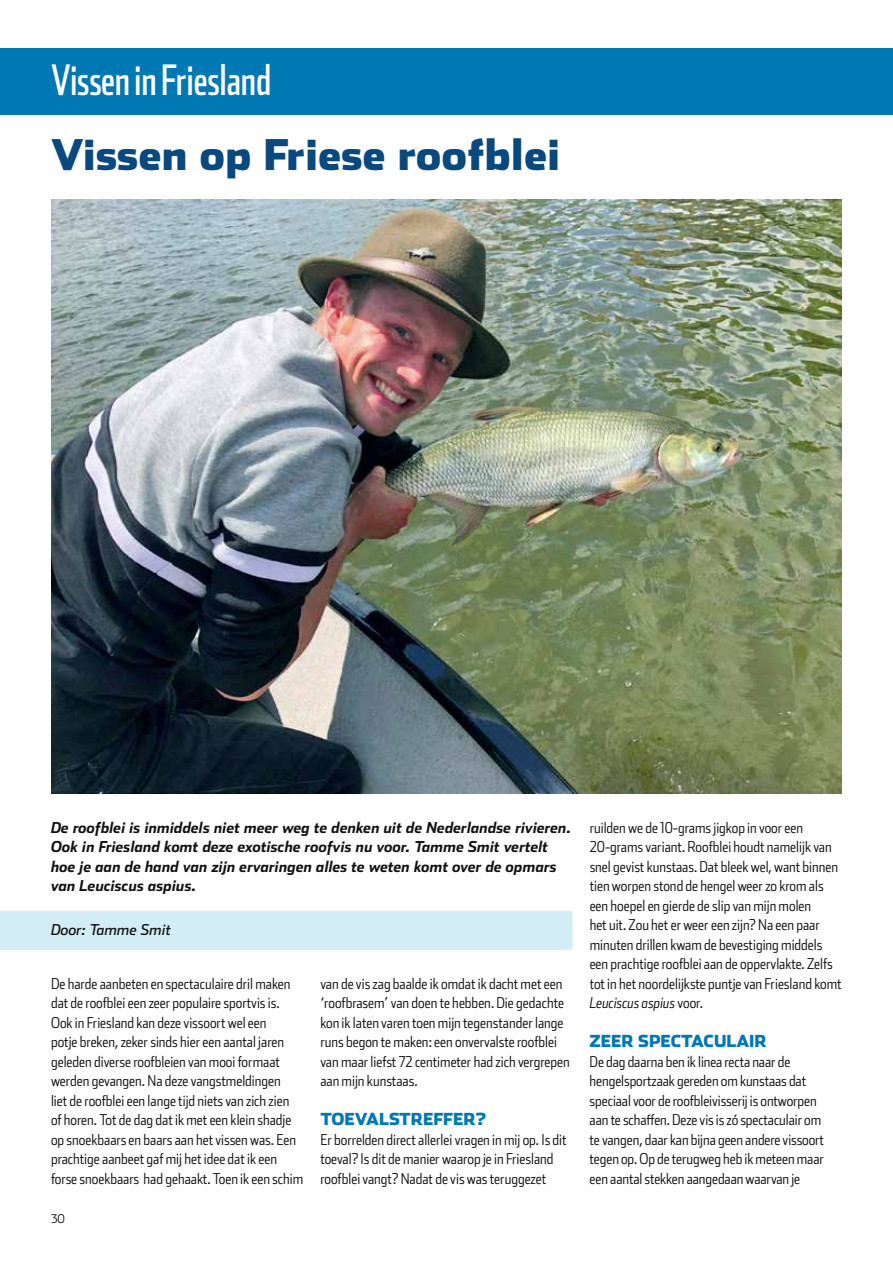
<style>
.page{position:relative;width:893px;height:1263px;background:#fff}
.page>*{position:absolute;margin:0;border:0;box-sizing:border-box;transform-origin:0 0}
.t1{font:900 42px "Stainless";color:#09497f}
.t2{font:42px "Stainless Comp";letter-spacing:-.005em;color:#fff;scale:.95 1}
.t3{font:900 16.5px "Stainless";color:#0078b3}
.t4{font:300 15px/19.5px "Stainless Cond";color:#121212}
.t5{font:italic 700 15px/19.5px "Stainless";color:#121212}
.t6{font:italic 15px "Stainless";color:#121212}
.t7{font:300 12px "Stainless";color:#121212}
.s1{font-style:italic}
</style>
<div class="page">
<div style="left:0;top:49px;width:893px;height:66px;background:#0078b3"></div>
<img style="left:51px;top:199px;width:791px;height:595px">
<div style="left:0;top:911px;width:573px;height:39px;background:#d2edf5"></div>
<h1 class="t2" style="left:51px;top:55px;width:233px">Vissen in Friesland</h1>
<h1 class="t1" style="left:51px;top:128px;width:511px">Vissen op Friese roofblei</h1>
<p class="t5" style="left:51px;top:817px;width:522px">De roofblei is inmiddels niet meer weg te denken uit de Nederlandse rivieren.<br>Ook in Friesland komt deze exotische roofvis nu voor. Tamme Smit vertelt hoe je aan de hand van zijn ervaringen alles te weten komt over de opmars van Leuciscus aspius.</p>
<p class="t6" style="left:51px;top:920px;width:122px">Door: Tamme Smit</p>
<p class="t4" style="left:51px;top:973px;width:254px">De harde aanbeten en spectaculaire dril maken dat de roofblei een zeer populaire sportvis is.<br>Ook in Friesland kan deze vissoort wel een<br>potje breken, zeker sinds hier een aantal jaren geleden diverse roofbleien van mooi formaat werden gevangen. Na deze vangstmeldingen<br>liet de roofblei een lange tijd niets van zich zien of horen. Tot de dag dat ik met een klein shadje op snoekbaars en baars aan het vissen was. Een prachtige aanbeet gaf mij het idee dat ik een forse snoekbaars had gehaakt. Toen ik een schim</p>
<p class="t4" style="left:320px;top:973px;width:251px">van de vis zag baalde ik omdat ik dacht met een ‘roofbrasem’ van doen te hebben. Die gedachte kon ik laten varen toen mijn tegenstander lange runs begon te maken: een onvervalste roofblei van maar liefst 72 centimeter had zich vergrepen aan mijn kunstaas.</p>
<p class="t3" style="left:320px;top:1109px;width:167px">TOEVALSTREFFER?</p>
<p class="t4" style="left:320px;top:1129px;width:248px">Er borrelden direct allerlei vragen in mij op. Is dit toeval? Is dit de manier waarop je in Friesland roofblei vangt? Nadat de vis was teruggezet</p>
<p class="t7" style="left:51px;top:1211px;width:15px">30</p>
<p class="t4" style="left:590px;top:817px;width:253px">ruilden we de 10-grams jigkop in voor een 20-grams variant. Roofblei houdt namelijk van snel gevist kunstaas. Dat bleek wel, want binnen tien worpen stond de hengel weer zo krom als een hoepel en gierde de slip van mijn molen<br>het uit. Zou het er weer een zijn? Na een paar minuten drillen kwam de bevestiging middels een prachtige roofblei aan de oppervlakte. Zelfs tot in het noordelijkste puntje van Friesland komt <span class="s1">Leuciscus aspius</span> voor.</p>
<p class="t3" style="left:590px;top:1031px;width:179px">ZEER SPECTACULAIR</p>
<p class="t4" style="left:590px;top:1051px;width:236px">De dag daarna ben ik linea recta naar de hengelsportzaak gereden om kunstaas dat speciaal voor de roofbleivisserij is ontworpen aan te schaffen. Deze vis is zó spectaculair om te vangen, daar kan bijna geen andere vissoort tegen op. Op de terugweg heb ik meteen maar een aantal stekken aangedaan waarvan je</p>
</div>
